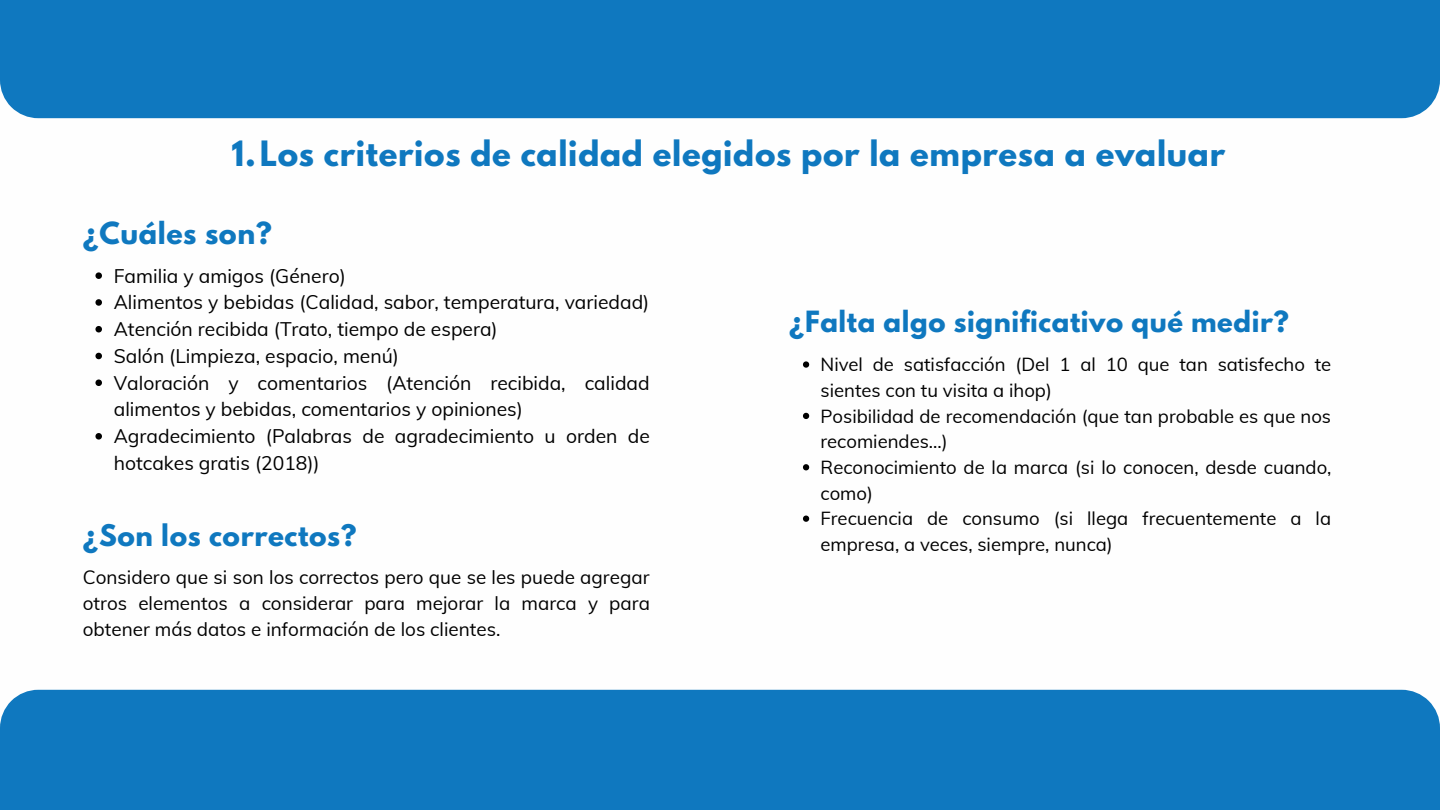
<style>
.page{position:relative;width:1440px;height:810px;background:#fff}
.page>*{position:absolute;margin:0;border:0;box-sizing:border-box;transform-origin:0 0}
.t1{font:700 30.9px "League Spartan";letter-spacing:.02em;color:#0f78bf}
.t2{font:700 27px "League Spartan";letter-spacing:.02em;color:#0f78bf}
.t3{font:700 26.4px "League Spartan";letter-spacing:.02em;color:#0f78bf}
.t4{font:700 25.9px "League Spartan";letter-spacing:.02em;color:#0f78bf}
.t5{font:19.3px/26.8px "Muli";color:#000}
.t6{font:18.8px/26.2px "Muli";color:#000;text-align:justify}
.t7{font:18.5px/25.7px "Muli";color:#000}
</style>
<div class="page">
<div style="left:0;top:0;width:1439px;height:118px;background:#0f78bf"></div>
<div style="left:0;top:690px;width:1439px;height:120px;background:#0f78bf"></div>
<svg style="left:95px;top:272px;width:7px;height:7px"></svg>
<svg style="left:95px;top:299px;width:7px;height:7px"></svg>
<svg style="left:95px;top:326px;width:7px;height:6px"></svg>
<svg style="left:95px;top:353px;width:7px;height:6px"></svg>
<svg style="left:95px;top:380px;width:7px;height:6px"></svg>
<svg style="left:95px;top:433px;width:7px;height:7px"></svg>
<svg style="left:803px;top:361px;width:6px;height:7px"></svg>
<svg style="left:803px;top:413px;width:6px;height:6px"></svg>
<svg style="left:803px;top:464px;width:6px;height:6px"></svg>
<svg style="left:803px;top:516px;width:6px;height:6px"></svg>
<h1 class="t1" style="left:232px;top:138px;width:995px">1.Los criterios de calidad elegidos por la empresa a evaluar</h1>
<h2 class="t2" style="left:83px;top:220px;width:191px">¿Cuáles son?</h2>
<p class="t5" style="left:114px;top:262px;width:538px">Familia y amigos (Género)<br>Alimentos y bebidas (Calidad, sabor, temperatura, variedad)<br>Atención recibida (Trato, tiempo de espera)<br>Salón (Limpieza, espacio, menú)<br>Valoración y comentarios (Atención recibida, calidad alimentos y bebidas, comentarios y opiniones)<br>Agradecimiento (Palabras de agradecimiento u orden de hotcakes gratis (2018))</p>
<h3 class="t3" style="left:83px;top:522px;width:275px">¿Son los correctos?</h3>
<p class="t6" style="left:83px;top:563px;width:569px">Considero que si son los correctos pero que se les puede agregar otros elementos a considerar para mejorar la marca y para obtener más datos e información de los clientes.</p>
<h3 class="t4" style="left:789px;top:309px;width:502px">¿Falta algo significativo qué medir?</h3>
<p class="t7" style="left:821px;top:351px;width:513px">Nivel de satisfacción (Del 1 al 10 que tan satisfecho te sientes con tu visita a ihop)<br>Posibilidad de recomendación (que tan probable es que nos recomiendes...)<br>Reconocimiento de la marca (si lo conocen, desde cuando, como)<br>Frecuencia de consumo (si llega frecuentemente a la empresa, a veces, siempre, nunca)</p>
</div>
